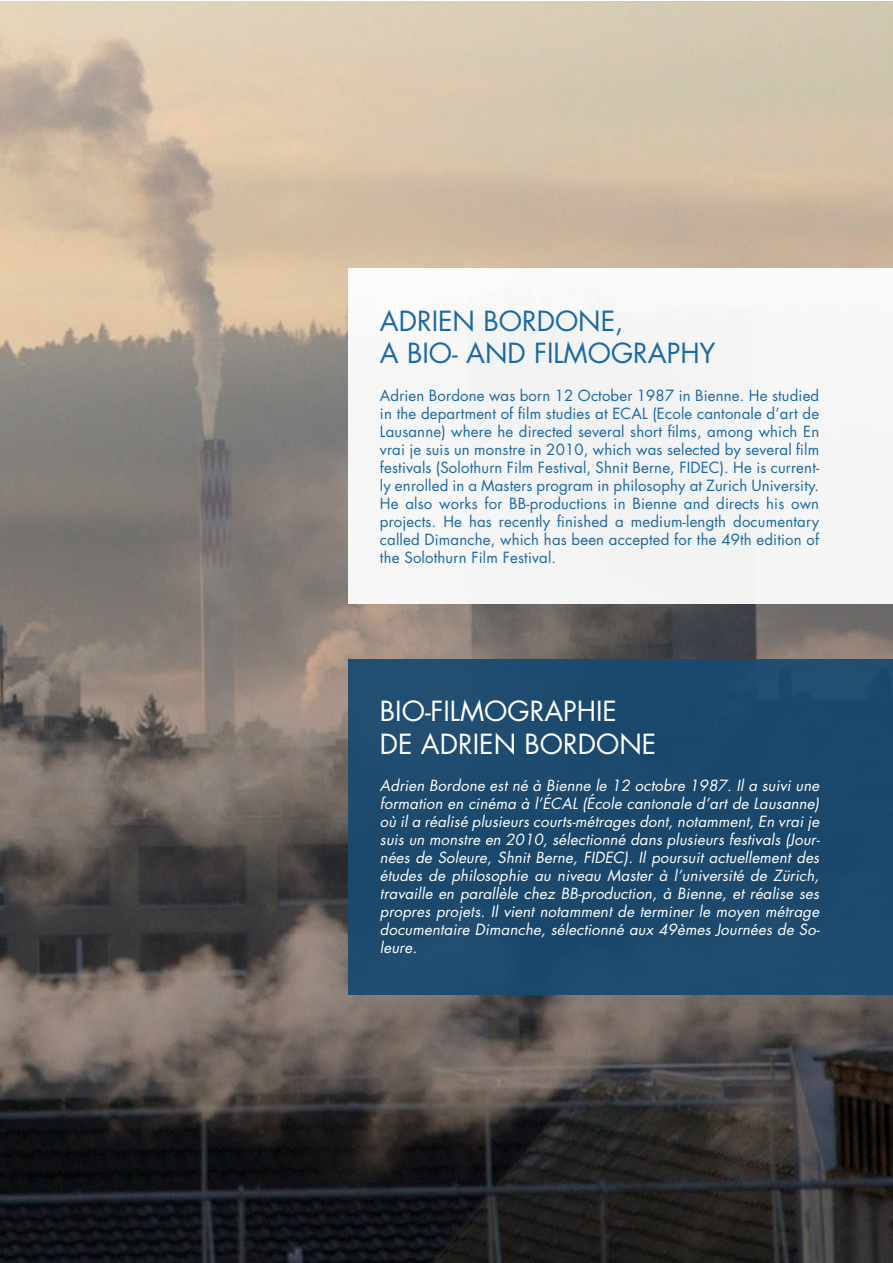
<style>
.page{position:relative;width:893px;height:1263px;background:#fff}
.page>*{position:absolute;margin:0;border:0;box-sizing:border-box;transform-origin:0 0}
.t1{font:27px/32.4px "Futura";color:#1a69a2}
.t2{font:27px/32.4px "Futura";color:#fff}
.t3{font:15px/18px "Futura";letter-spacing:.01em;color:#1a69a2;text-align:justify}
.t4{font:italic 15px/18px "Futura";letter-spacing:.01em;color:#fff;text-align:justify}
</style>
<div class="page">
<img style="left:0;top:1px;width:892px;height:1262px">
<div style="left:349px;top:269px;width:543px;height:335px;background:#f5f5f5"></div>
<div style="left:349px;top:659px;width:543px;height:335px;background:#194a70"></div>
<h1 class="t1" style="left:380px;top:304px;width:337px">ADRIEN BORDONE,<br>A BIO- AND FILMOGRAPHY</h1>
<p class="t3" style="left:380px;top:386px;width:441px">Adrien Bordone was born 12 October 1987 in Bienne. He studied in the department of film studies at ECAL (Ecole cantonale d’art de Lausanne) where he directed several short films, among which En vrai je suis un monstre in 2010, which was selected by several film festivals (Solothurn Film Festival, Shnit Berne, FIDEC). He is current&shy;ly enrolled in a Masters program in philosophy at Zurich University.<br>He also works for BB-productions in Bienne and directs his own projects. He has recently finished a medium-length documentary called Dimanche, which has been accepted for the 49th edition of the Solothurn Film Festival.</p>
<h1 class="t2" style="left:380px;top:695px;width:278px">BIO-FILMOGRAPHIE<br>DE ADRIEN BORDONE</h1>
<p class="t4" style="left:380px;top:776px;width:441px">Adrien Bordone est né à Bienne le 12 octobre 1987. Il a suivi une formation en cinéma à l’ÉCAL (École cantonale d’art de Lausanne) où il a réalisé plusieurs courts-métrages dont, notamment, En vrai je suis un monstre en 2010, sélectionné dans plusieurs festivals (Jour&shy;nées de Soleure, Shnit Berne, FIDEC). Il poursuit actuellement des études de philosophie au niveau Master à l’université de Zürich, travaille en parallèle chez BB-production, à Bienne, et réalise ses propres projets. Il vient notamment de terminer le moyen métrage documentaire Dimanche, sélectionné aux 49èmes Journées de So&shy;leure.</p>
</div>
